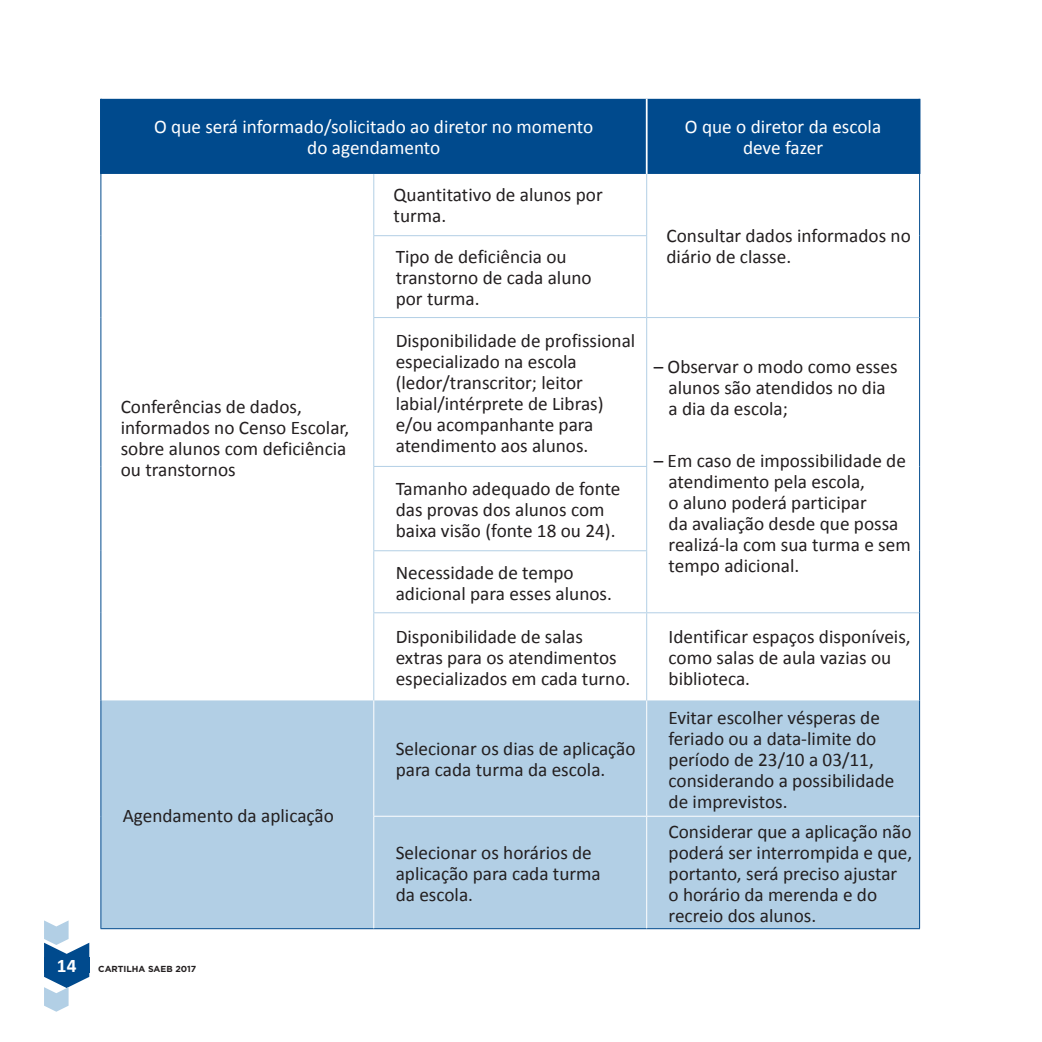
<style>
.page{position:relative;width:1042px;height:1042px;background:#fff}
.page>*{position:absolute;margin:0;border:0;box-sizing:border-box;transform-origin:0 0}
.t1{font:19.25px/21px "Calibri";color:#231f20}
.t2{font:19.25px/21px "Calibri";color:#fff;text-align:center}
.t3{font:700 8.75px "Gotham";color:#231f20}
.s1{font-family:"Calibri";font-size:19.25px;color:#fff}
</style>
<div class="page">
<svg style="left:44px;top:920px;width:45px;height:91px"></svg>
<div style="left:102px;top:99px;width:816px;height:75px;background:#004a8d"></div>
<div style="left:101px;top:700px;width:818px;height:228px;background:#b2cfe5"></div>
<hr style="left:100px;top:99px;width:2px;height:75px;background:#004a8d">
<hr style="left:918px;top:99px;width:2px;height:75px;background:#004a8d">
<hr style="left:646px;top:99px;width:1px;height:75px;background:#fff">
<hr style="left:100px;top:174px;width:1px;height:62px;background:#004a8d">
<hr style="left:919px;top:174px;width:1px;height:62px;background:#004a8d">
<hr style="left:100px;top:236px;width:1px;height:81px;background:#004a8d">
<hr style="left:919px;top:236px;width:1px;height:81px;background:#004a8d">
<hr style="left:100px;top:317px;width:1px;height:149px;background:#004a8d">
<hr style="left:100px;top:466px;width:1px;height:85px;background:#004a8d">
<hr style="left:100px;top:551px;width:1px;height:62px;background:#004a8d">
<hr style="left:100px;top:613px;width:1px;height:87px;background:#004a8d">
<hr style="left:919px;top:317px;width:1px;height:149px;background:#004a8d">
<hr style="left:919px;top:466px;width:1px;height:85px;background:#004a8d">
<hr style="left:919px;top:551px;width:1px;height:62px;background:#004a8d">
<hr style="left:919px;top:613px;width:1px;height:87px;background:#004a8d">
<hr style="left:100px;top:700px;width:1px;height:116px;background:#004a8d">
<hr style="left:919px;top:700px;width:1px;height:116px;background:#004a8d">
<hr style="left:100px;top:816px;width:1px;height:112px;background:#004a8d">
<hr style="left:919px;top:816px;width:1px;height:112px;background:#004a8d">
<hr style="left:100px;top:928px;width:274px;height:1px;background:#004a8d">
<hr style="left:374px;top:928px;width:273px;height:1px;background:#004a8d">
<hr style="left:647px;top:928px;width:273px;height:1px;background:#004a8d">
<hr style="left:373px;top:174px;width:1px;height:61px;background:#b2cfe5">
<hr style="left:373px;top:236px;width:1px;height:81px;background:#b2cfe5">
<hr style="left:373px;top:318px;width:1px;height:148px;background:#b2cfe5">
<hr style="left:373px;top:467px;width:1px;height:83px;background:#b2cfe5">
<hr style="left:373px;top:551px;width:1px;height:61px;background:#b2cfe5">
<hr style="left:373px;top:613px;width:1px;height:87px;background:#b2cfe5">
<hr style="left:373px;top:700px;width:1px;height:116px;background:#fff">
<hr style="left:646px;top:700px;width:1px;height:116px;background:#fff">
<hr style="left:373px;top:816px;width:274px;height:1px;background:#fff">
<hr style="left:373px;top:816px;width:1px;height:112px;background:#fff">
<hr style="left:647px;top:816px;width:272px;height:1px;background:#fff">
<hr style="left:646px;top:816px;width:1px;height:112px;background:#fff">
<hr style="left:646px;top:174px;width:1px;height:61px;background:#b2cfe5">
<hr style="left:373px;top:235px;width:274px;height:1px;background:#b2cfe5">
<hr style="left:646px;top:236px;width:1px;height:81px;background:#b2cfe5">
<hr style="left:373px;top:317px;width:274px;height:1px;background:#b2cfe5">
<hr style="left:647px;top:317px;width:272px;height:1px;background:#b2cfe5">
<hr style="left:646px;top:318px;width:1px;height:148px;background:#b2cfe5">
<hr style="left:373px;top:466px;width:274px;height:1px;background:#b2cfe5">
<hr style="left:646px;top:467px;width:1px;height:83px;background:#b2cfe5">
<hr style="left:373px;top:550px;width:274px;height:1px;background:#b2cfe5">
<hr style="left:646px;top:551px;width:1px;height:61px;background:#b2cfe5">
<hr style="left:373px;top:612px;width:274px;height:1px;background:#b2cfe5">
<hr style="left:647px;top:612px;width:272px;height:1px;background:#b2cfe5">
<hr style="left:646px;top:613px;width:1px;height:87px;background:#b2cfe5">
<p class="t2" style="left:154px;top:116px;width:441px">O que será informado/solicitado ao diretor no momento do agendamento</p>
<p class="t2" style="left:685px;top:116px;width:198px">O que o diretor da escola deve fazer</p>
<p class="t1" style="left:121px;top:396px;width:230px">Conferências de dados, informados no Censo Escolar, sobre alunos com deficiência ou transtornos</p>
<p class="t1" style="left:123px;top:805px;width:213px">Agendamento da aplicação</p>
<p class="t3" style="left:57px;top:962px;width:99px"><span class="s1">14</span> CARTILHA SAE</p>
<p class="t3" style="left:166px;top:962px;width:31px">B 2017</p>
<p class="t1" style="left:394px;top:184px;width:211px">Quantitativo de alunos por turma.</p>
<p class="t1" style="left:666px;top:225px;width:246px">Consultar dados informados no</p>
<p class="t1" style="left:396px;top:246px;width:172px">Tipo de deficiência ou</p>
<p class="t1" style="left:666px;top:246px;width:126px">diário de classe.</p>
<p class="t1" style="left:396px;top:267px;width:198px">transtorno de cada aluno por turma.</p>
<p class="t1" style="left:396px;top:330px;width:241px">Disponibilidade de profissional especializado na escola (ledor/transcritor; leitor labial/intérprete de Libras) e/ou acompanhante para atendimento aos alunos.</p>
<p class="t1" style="left:668px;top:356px;width:230px;text-indent:-15px">– Observar o modo como esses alunos são atendidos no dia a dia da escola;</p>
<p class="t1" style="left:668px;top:450px;width:244px;text-indent:-15px">– Em caso de impossibilidade de atendimento pela escola,<br>o aluno poderá participar<br>da avaliação desde que possa realizá-la com sua turma e sem tempo adicional.</p>
<p class="t1" style="left:396px;top:478px;width:226px">Tamanho adequado de fonte das provas dos alunos com baixa visão (fonte 18 ou 24).</p>
<p class="t1" style="left:396px;top:562px;width:218px">Necessidade de tempo adicional para esses alunos.</p>
<p class="t1" style="left:396px;top:626px;width:236px">Disponibilidade de salas extras para os atendimentos especializados em cada turno.</p>
<p class="t1" style="left:668px;top:626px;width:244px">Identificar espaços disponíveis, como salas de aula vazias ou biblioteca.</p>
<p class="t1" style="left:396px;top:738px;width:241px">Selecionar os dias de aplicação para cada turma da escola.</p>
<p class="t1" style="left:396px;top:842px;width:207px">Selecionar os horários de aplicação para cada turma da escola.</p>
<p class="t1" style="left:668px;top:707px;width:227px">Evitar escolher vésperas de feriado ou a data-limite do período de 23/10 a 03/11, considerando a possibilidade de imprevistos.</p>
<p class="t1" style="left:668px;top:821px;width:245px">Considerar que a aplicação não poderá ser interrompida e que, portanto, será preciso ajustar o horário da merenda e do recreio dos alunos.</p>
</div>
